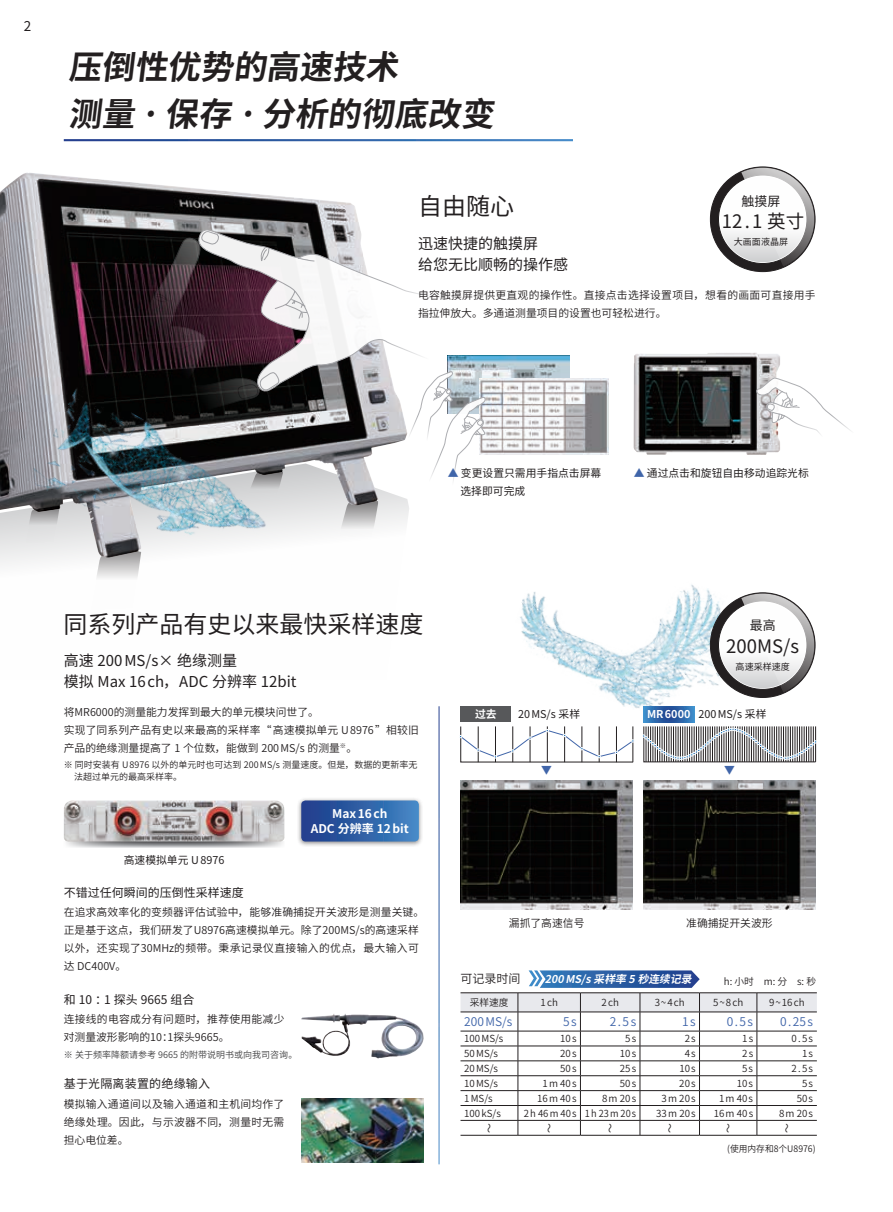
<style>
.page{position:relative;width:893px;height:1212px;background:#fff}
.page>*{position:absolute;margin:0;border:0;box-sizing:border-box;transform-origin:0 0}
.t1{font:700 33px/46.5px "Source Han Sans CN";color:#231f20}
.t2{font:24px "Source Han Sans CN";color:#231f20}
.t3{font:18.45px "Source Han Sans CN";color:#231f20}
.t4{font:15px/21.8px "Source Han Sans CN";color:#231f20}
.t5{font:13.5px "Source Han Sans CN";color:#231f20}
.t6{font:12.9px "Source Han Sans CN";color:#231f20}
.t7{font:12px "Source Han Sans CN";color:#231f20}
.t8{font:12px "Source Han Sans CN";letter-spacing:.125em;color:#4065a9}
.t9{font:700 12px/15px "Source Han Sans CN";color:#fff;text-align:center}
.t10{font:12px "Source Han Sans CN";letter-spacing:.02em;color:#231f20}
.t11{font:12px "Source Han Sans CN";color:#231f20}
.t12{font:10.8px/18px "Source Han Sans CN";letter-spacing:.01em;color:#231f20}
.t13{font:10.8px "Source Han Sans CN";color:#231f20}
.t14{font:italic 700 10.8px "Source Han Sans CN";color:#fff}
.t15{font:700 10.8px "Source Han Sans CN";color:#fff}
.t16{font:10.8px "Source Han Sans CN";color:#4065a9}
.t17{font:9.75px "Source Han Sans CN";color:#231f20}
.t18{font:9.75px "Source Han Sans CN";letter-spacing:.125em;color:#231f20}
.t19{font:9.75px "Source Han Sans CN";color:#231f20}
.t20{font:9px/12px "Source Han Sans CN";color:#231f20}
.t21{font:9px "Source Han Sans CN";color:#3e3e3f}
.t22{font:9px "Source Han Sans CN";color:#231f20}
.s1{color:#4065a9}
.s2{font-weight:700;color:#fff}
</style>
<div class="page">
<svg style="left:66px;top:841px;width:217px;height:7px;background:#aeafb1"></svg>
<img style="left:520px;top:584px;width:219px;height:139px">
<img style="left:0;top:173px;width:407px;height:385px">
<svg style="left:17px;top:237px;width:132px;height:324px;background:#453e43"></svg>
<svg style="left:190px;top:230px;width:340px;height:166px"></svg>
<svg style="left:149px;top:231px;width:174px;height:168px"></svg>
<img style="left:64px;top:800px;width:221px;height:41px">
<div style="left:297px;top:797px;width:126px;height:50px;background:#231f20;opacity:.5"></div>
<svg style="left:301px;top:800px;width:118px;height:41px;background:#3262a7"></svg>
<img style="left:301px;top:1014px;width:66px;height:42px">
<img style="left:301px;top:1098px;width:123px;height:65px">
<div style="left:710px;top:167px;width:105px;height:105px;background:#231f20;border-radius:50%"></div>
<svg style="left:720px;top:176px;width:86px;height:86px"></svg>
<svg style="left:739px;top:168px;width:75px;height:103px"></svg>
<img style="left:634px;top:353px;width:146px;height:102px">
<svg style="left:755px;top:377px;width:96px;height:78px"></svg>
<img style="left:447px;top:356px;width:122px;height:22px">
<img style="left:486px;top:378px;width:122px;height:77px">
<svg style="left:403px;top:371px;width:83px;height:127px"></svg>
<div style="left:710px;top:593px;width:105px;height:104px;background:#231f20;border-radius:50%"></div>
<svg style="left:720px;top:602px;width:86px;height:86px"></svg>
<svg style="left:739px;top:593px;width:75px;height:104px"></svg>
<svg style="left:643px;top:706px;width:51px;height:16px"></svg>
<div style="left:460px;top:706px;width:51px;height:16px;background:#57585a"></div>
<svg style="left:643px;top:726px;width:174px;height:36px"></svg>
<svg style="left:459px;top:726px;width:175px;height:36px"></svg>
<img style="left:461px;top:780px;width:172px;height:129px">
<img style="left:643px;top:780px;width:173px;height:129px">
<img style="left:20px;top:384px;width:268px;height:194px">
<hr style="left:460px;top:1135px;width:58px;height:1px;background:#231f20">
<hr style="left:518px;top:1135px;width:62px;height:1px;background:#231f20">
<hr style="left:580px;top:1135px;width:60px;height:1px;background:#231f20">
<hr style="left:640px;top:1135px;width:59px;height:1px;background:#231f20">
<hr style="left:699px;top:1135px;width:58px;height:1px;background:#231f20">
<hr style="left:757px;top:1135px;width:60px;height:1px;background:#231f20">
<svg style="left:460px;top:970px;width:357px;height:165px"></svg>
<p class="t5" style="left:24px;top:18px;width:9px">2</p>
<h1 class="t1" style="left:69px;top:45px;width:439px">压倒性优势的高速技术<br>测量 · 保存 · 分析的彻底改变</h1>
<h2 class="t2" style="left:418px;top:193px;width:97px">自由随心</h2>
<h3 class="t4" style="left:418px;top:232px;width:151px">迅速快捷的触摸屏<br>给您无比顺畅的操作感</h3>
<p class="t6" style="left:741px;top:194px;width:40px">触摸屏</p>
<h3 class="t3" style="left:722px;top:211px;width:84px">12.1 英寸</h3>
<p class="t22" style="left:734px;top:236px;width:56px">大画面液晶屏</p>
<p class="t12" style="left:418px;top:286px;width:399px">电容触摸屏提供更直观的操作性。直接点击选择设置项目，想看的画面可直接用手指拉伸放大。多通道测量项目的设置也可轻松进行。</p>
<p class="t13" style="left:448px;top:467px;width:155px"><span class="s1">▲</span> 变更设置只需用手指点击屏幕</p>
<p class="t13" style="left:634px;top:467px;width:177px"><span class="s1">▲</span> 通过点击和旋钮自由移动追踪光标</p>
<p class="t13" style="left:460px;top:485px;width:66px">选择即可完成</p>
<h2 class="t2" style="left:63px;top:610px;width:362px">同系列产品有史以来最快采样速度</h2>
<h3 class="t4" style="left:64px;top:650px;width:234px">高速 200 MS/s× 绝缘测量<br>模拟 Max 16 ch，ADC 分辨率 12bit</h3>
<p class="t12" style="left:64px;top:703px;width:357px">将MR6000的测量能力发挥到最大的单元模块问世了。<br>实现了同系列产品有史以来最高的采样率“ 高速模拟单元 U 8976”相较旧产品的绝缘测量提高了 1 个位数，能做到 200 MS/s 的测量<sup>※</sup>。</p>
<p class="t20" style="left:74px;top:759px;width:345px;text-indent:-10px">※ 同时安装有 U 8976 以外的单元时也可达到 200 MS/s 测量速度。但是，数据的更新率无法超过单元的最高采样率。</p>
<p class="t13" style="left:124px;top:854px;width:102px">高速模拟单元 U 8976</p>
<p class="t9" style="left:311px;top:806px;width:100px">Max 16 ch<br>ADC 分辨率 12 bit</p>
<p class="t7" style="left:64px;top:885px;width:181px">不错过任何瞬间的压倒性采样速度</p>
<p class="t12" style="left:64px;top:903px;width:362px">在追求高效率化的变频器评估试验中，能够准确捕捉开关波形是测量关键。正是基于这点，我们研发了U8976高速模拟单元。除了200MS/s的高速采样以外，还实现了30MHz的频带。秉承记录仪直接输入的优点，最大输入可达 DC400V。</p>
<p class="t7" style="left:64px;top:992px;width:132px">和 10 ：1 探头 9665 组合</p>
<p class="t12" style="left:64px;top:1010px;width:222px">连接线的电容成分有问题时，推荐使用能减少对测量波形影响的10：1探头9665。</p>
<p class="t21" style="left:64px;top:1050px;width:235px">※ 关于频率降额请参考 9665 的附带说明书或向我司咨询。</p>
<p class="t10" style="left:64px;top:1077px;width:148px">基于光隔离装置的绝缘输入</p>
<p class="t12" style="left:64px;top:1095px;width:222px;text-align:justify">模拟输入通道间以及输入通道和主机间均作了绝缘处理。因此，与示波器不同，测量时无需担心电位差。</p>
<p class="t6" style="left:750px;top:618px;width:27px">最高</p>
<h3 class="t3" style="left:726px;top:635px;width:74px">200MS/s</h3>
<p class="t22" style="left:736px;top:662px;width:56px">高速采样速度</p>
<p class="t15" style="left:475px;top:708px;width:23px">过去</p>
<p class="t13" style="left:518px;top:708px;width:64px">20 MS/s 采样</p>
<p class="t13" style="left:647px;top:707px;width:121px"><span class="s2">MR 6000</span> 200 MS/s 采样</p>
<p class="t16" style="left:541px;top:764px;width:12px">▼</p>
<p class="t12" style="left:509px;top:914px;width:77px">漏抓了高速信号</p>
<p class="t16" style="left:724px;top:764px;width:12px">▼</p>
<p class="t12" style="left:686px;top:914px;width:88px">准确捕捉开关波形</p>
<p class="t11" style="left:460px;top:972px;width:61px">可记录时间</p>
<p class="t14" style="left:545px;top:973px;width:154px">200 MS/s 采样率 5 秒连续记录</p>
<p class="t17" style="left:724px;top:976px;width:94px">h: 小时　m: 分　s: 秒</p>
<p class="t17" style="left:470px;top:997px;width:40px">采样速度</p>
<p class="t17" style="left:540px;top:997px;width:19px">1ch</p>
<p class="t17" style="left:601px;top:997px;width:19px">2ch</p>
<p class="t17" style="left:655px;top:997px;width:32px">3～ 4ch</p>
<p class="t17" style="left:713px;top:997px;width:32px">5～ 8ch</p>
<p class="t17" style="left:769px;top:997px;width:37px">9～ 16ch</p>
<p class="t8" style="left:464px;top:1015px;width:50px">200 MS/s</p>
<p class="t8" style="left:563px;top:1015px;width:15px">5s</p>
<p class="t8" style="left:610px;top:1015px;width:28px">2.5s</p>
<p class="t8" style="left:682px;top:1015px;width:15px">1s</p>
<p class="t8" style="left:727px;top:1015px;width:28px">0.5s</p>
<p class="t8" style="left:780px;top:1015px;width:35px">0.25s</p>
<p class="t17" style="left:464px;top:1033px;width:41px">100 MS/s</p>
<p class="t17" style="left:560px;top:1033px;width:18px">10s</p>
<p class="t17" style="left:625px;top:1033px;width:13px">5s</p>
<p class="t17" style="left:685px;top:1033px;width:13px">2s</p>
<p class="t17" style="left:742px;top:1033px;width:13px">1s</p>
<p class="t17" style="left:792px;top:1033px;width:23px">0.5s</p>
<p class="t17" style="left:464px;top:1048px;width:35px">50 MS/s</p>
<p class="t17" style="left:560px;top:1048px;width:18px">20s</p>
<p class="t17" style="left:620px;top:1048px;width:18px">10s</p>
<p class="t17" style="left:685px;top:1048px;width:13px">4s</p>
<p class="t17" style="left:742px;top:1048px;width:13px">2s</p>
<p class="t17" style="left:802px;top:1048px;width:13px">1s</p>
<p class="t17" style="left:464px;top:1063px;width:35px">20 MS/s</p>
<p class="t17" style="left:560px;top:1063px;width:18px">50s</p>
<p class="t17" style="left:620px;top:1063px;width:18px">25s</p>
<p class="t17" style="left:679px;top:1063px;width:18px">10s</p>
<p class="t17" style="left:742px;top:1063px;width:13px">5s</p>
<p class="t17" style="left:792px;top:1063px;width:23px">2.5s</p>
<p class="t17" style="left:464px;top:1078px;width:35px">10 MS/s</p>
<p class="t17" style="left:543px;top:1078px;width:36px">1m 40s</p>
<p class="t17" style="left:620px;top:1078px;width:18px">50s</p>
<p class="t17" style="left:679px;top:1078px;width:18px">20s</p>
<p class="t17" style="left:737px;top:1078px;width:18px">10s</p>
<p class="t17" style="left:802px;top:1078px;width:13px">5s</p>
<p class="t17" style="left:464px;top:1093px;width:30px">1 MS/s</p>
<p class="t17" style="left:537px;top:1093px;width:41px">16m 40s</p>
<p class="t17" style="left:602px;top:1093px;width:36px">8m 20s</p>
<p class="t17" style="left:662px;top:1093px;width:36px">3m 20s</p>
<p class="t17" style="left:719px;top:1093px;width:36px">1m 40s</p>
<p class="t17" style="left:797px;top:1093px;width:18px">50s</p>
<p class="t17" style="left:464px;top:1107px;width:38px">100 kS/s</p>
<p class="t18" style="left:524px;top:1107px;width:114px">2h 46m 40s 1h 23m 20s</p>
<p class="t17" style="left:656px;top:1107px;width:41px">33m 20s</p>
<p class="t17" style="left:714px;top:1107px;width:41px">16m 40s</p>
<p class="t17" style="left:779px;top:1107px;width:36px">8m 20s</p>
<p class="t19" style="left:484px;top:1133px;width:11px;rotate:-90deg">〜</p>
<p class="t19" style="left:544px;top:1133px;width:11px;rotate:-90deg">〜</p>
<p class="t19" style="left:605px;top:1133px;width:11px;rotate:-90deg">〜</p>
<p class="t19" style="left:664px;top:1133px;width:11px;rotate:-90deg">〜</p>
<p class="t19" style="left:723px;top:1133px;width:11px;rotate:-90deg">〜</p>
<p class="t19" style="left:781px;top:1133px;width:11px;rotate:-90deg">〜</p>
<p class="t20" style="left:727px;top:1143px;width:90px">(使用内存和8个U8976)</p>
</div>
